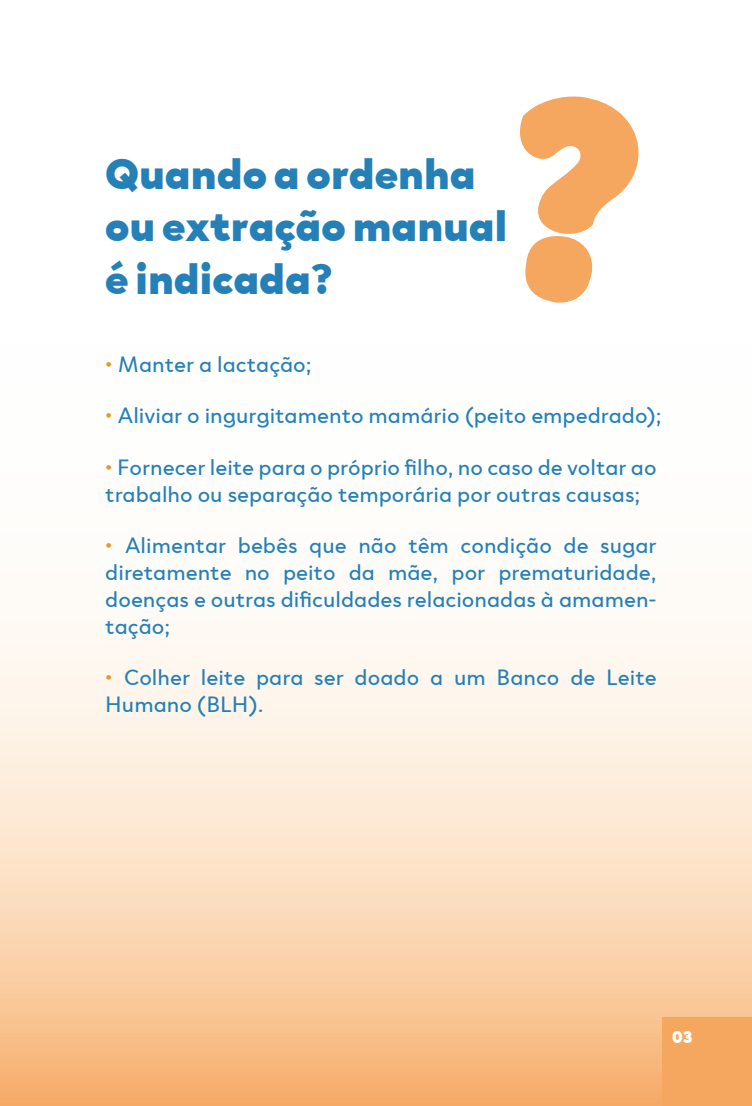
<style>
.page{position:relative;width:752px;height:1106px;background:#fff}
.page>*{position:absolute;margin:0;border:0;box-sizing:border-box;transform-origin:0 0}
.t1{font:900 43.75px/52.5px "TRY Clother";color:#2480b7}
.t2{font:22.5px/27px "TRY Clother";color:#2480b7}
.t3{font:900 17.5px "TRY Clother";color:#fff}
.s1{font-size:24.25px;color:#e99523}
</style>
<div class="page">
<svg style="left:0;top:621px;width:751px;height:485px;background:#fbdec1"></svg>
<div style="left:662px;top:1017px;width:89px;height:89px;background:#f5a65f"></div>
<h1 class="t1" style="left:105px;top:147px;width:403px">Quando a ordenha ou extração manual é indicada?</h1>
<p class="t2" style="left:105px;top:351px;width:208px"><span class="s1">•</span> Manter a lactação;</p>
<p class="t2" style="left:105px;top:402px;width:557px"><span class="s1">•</span> Aliviar o ingurgitamento mamário (peito empedrado);</p>
<p class="t2" style="left:105px;top:453px;width:552px"><span class="s1">•</span> Fornecer leite para o próprio filho, no caso de voltar ao trabalho ou separação temporária por outras causas;</p>
<p class="t2" style="left:105px;top:531px;width:552px;text-align:justify"><span class="s1">•</span> Alimentar bebês que não têm condição de sugar diretamente no peito da mãe, por prematuridade, doenças e outras dificuldades relacionadas à amamen&shy;tação;</p>
<p class="t2" style="left:105px;top:663px;width:552px"><span class="s1">•</span> Colher leite para ser doado a um Banco de Leite<br>Humano (BLH).</p>
<p class="t3" style="left:671px;top:1026px;width:22px">03</p>
</div>
